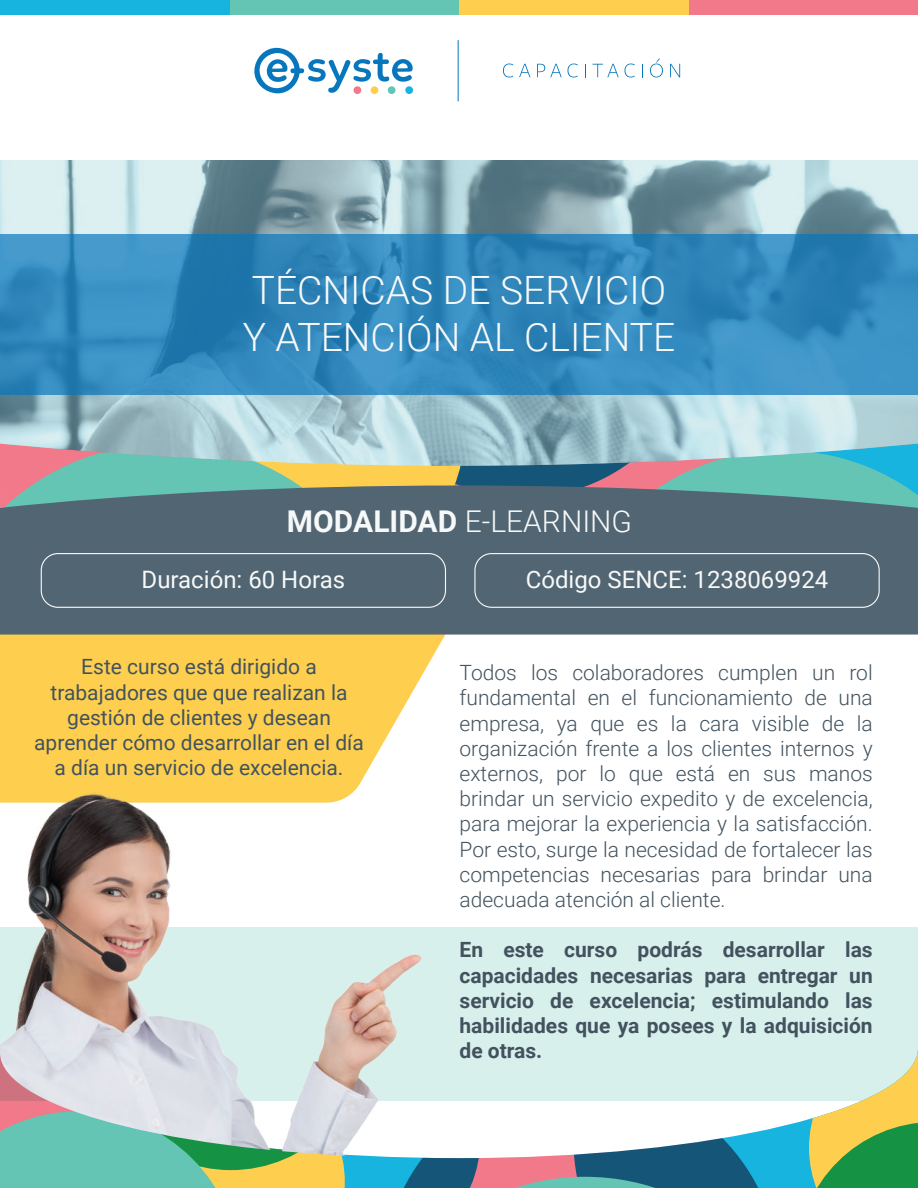
<style>
.page{position:relative;width:918px;height:1188px;background:#fff}
.page>*{position:absolute;margin:0;border:0;box-sizing:border-box;transform-origin:0 0}
.t1{font:300 39px/46.8px "Roboto";color:#f7f9f9}
.t2{font:300 30px "Roboto";color:#f7f9f9}
.t3{font:24px "Roboto";color:#f7f9f9}
.t4{font:300 21px/25.2px "Roboto";color:#42525e;text-align:justify}
.t5{font:700 21px/25.2px "Roboto";color:#42525e;text-align:justify}
.t6{font:21px/25.2px "Roboto";color:#42535e;text-align:center}
.s1{font-weight:700}
</style>
<div class="page">
<svg style="left:0;top:466px;width:918px;height:20px;background:#84aa93"></svg>
<svg style="left:0;top:160px;width:918px;height:306px;background:#a0bfc6"></svg>
<svg style="left:0;top:234px;width:918px;height:161px;background:#3188bc"></svg>
<svg style="left:254px;top:47px;width:159px;height:47px"></svg>
<div style="left:354px;top:86px;width:7px;height:8px;background:#f27989;border-radius:50%"></div>
<div style="left:371px;top:86px;width:7px;height:8px;background:#fecf4f;border-radius:50%"></div>
<div style="left:388px;top:86px;width:8px;height:8px;background:#64c5b4;border-radius:50%"></div>
<div style="left:405px;top:86px;width:8px;height:8px;background:#17b4e0;border-radius:50%"></div>
<hr style="left:458px;top:40px;width:1px;height:61px;background:#0776bd">
<svg style="left:503px;top:64px;width:10px;height:13px"></svg>
<svg style="left:519px;top:64px;width:11px;height:13px"></svg>
<svg style="left:537px;top:64px;width:25px;height:13px"></svg>
<svg style="left:568px;top:64px;width:10px;height:13px"></svg>
<svg style="left:585px;top:64px;width:1px;height:13px"></svg>
<svg style="left:593px;top:64px;width:26px;height:13px"></svg>
<svg style="left:625px;top:64px;width:10px;height:13px"></svg>
<svg style="left:642px;top:64px;width:1px;height:13px"></svg>
<svg style="left:650px;top:59px;width:13px;height:18px"></svg>
<svg style="left:670px;top:64px;width:10px;height:13px"></svg>
<div style="left:688px;top:0;width:230px;height:15px;background:#f27989"></div>
<div style="left:459px;top:0;width:229px;height:15px;background:#fecf4f"></div>
<div style="left:230px;top:0;width:229px;height:15px;background:#64c5b4"></div>
<div style="left:0;top:0;width:230px;height:15px;background:#17b4e0"></div>
<svg style="left:0;top:635px;width:445px;height:133px;background:#fed35e"></svg>
<div style="left:0;top:927px;width:918px;height:173px;background:#d8f0ec"></div>
<svg style="left:0;top:1049px;width:918px;height:139px"></svg>
<img style="left:0;top:768px;width:430px;height:390px">
<div style="left:0;top:486px;width:918px;height:149px;background:#526572"></div>
<div style="left:41px;top:553px;width:405px;height:55px;border:1px solid #f7f9f9;border-radius:17px"></div>
<div style="left:474px;top:553px;width:406px;height:55px;border:1px solid #f7f9f9;border-radius:17px"></div>
<h1 class="t1" style="left:243px;top:265px;width:434px">TÉCNICAS DE SERVICIO<br>Y ATENCIÓN AL CLIENTE</h1>
<h2 class="t2" style="left:287px;top:500px;width:347px"><span class="s1">MODALIDAD</span> E-LEARNING</h2>
<p class="t3" style="left:142px;top:563px;width:205px">Duración: 60 Horas</p>
<p class="t3" style="left:526px;top:563px;width:304px">Código SENCE: 1238069924</p>
<p class="t6" style="left:34px;top:654px;width:331px">Este curso está dirigido a trabajadores que que realizan la gestión de clientes y desean aprender cómo desarrollar en el día a día un servicio de excelencia.</p>
<p class="t4" style="left:460px;top:659px;width:415px">Todos los colaboradores cumplen un rol fundamental en el funcionamiento de una empresa, ya que es la cara visible de la organización frente a los clientes internos y externos, por lo que está en sus manos brindar un servicio expedito y de excelencia, para mejorar la experiencia y la satisfacción.<br>Por esto, surge la necesidad de fortalecer las competencias necesarias para brindar una adecuada atención al cliente.</p>
<p class="t5" style="left:460px;top:936px;width:415px">En este curso podrás desarrollar las capacidades necesarias para entregar un servicio de excelencia; estimulando las habilidades que ya posees y la adquisición de otras.</p>
</div>
